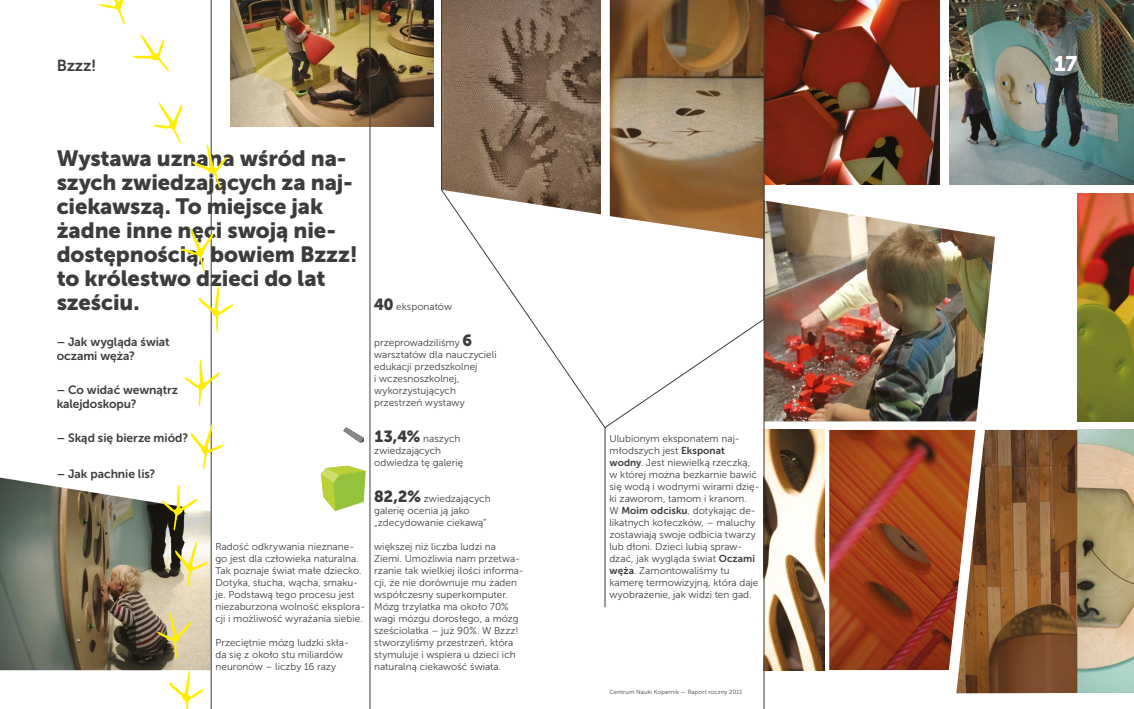
<style>
.page{position:relative;width:1134px;height:709px;background:#fff}
.page>*{position:absolute;margin:0;border:0;box-sizing:border-box;transform-origin:0 0}
.lead{font:22px/24px "Museo Sans 900";letter-spacing:-.005em;color:#3c3c3b}
.numeracja_strony_bia{font:21px "Museo Sans 900";color:#fff}
.nazwa_strony{font:16px "Museo Sans 700";color:#3c3c3b}
.tekst_opis_galerii{font:12px/14px "Museo Sans 700";letter-spacing:-.005em;color:#3c3c3b}
.tekst{font:10px/12px "Museo Sans 300";letter-spacing:.005em;color:#3c3c3b}
.tekst_dane_statystyc{font:10px/12px "Museo Sans 300";letter-spacing:.005em;color:#3c3c3b}
.t1{font:6px "Museo Sans 300";letter-spacing:.02em;color:#3c3c3b}
.s1{font-family:"Museo Sans 900";font-size:16px}
.s2{font-family:"Museo Sans 700"}
</style>
<div class="page">
<svg style="left:343px;top:427px;width:21px;height:16px"></svg>
<svg style="left:321px;top:466px;width:45px;height:45px"></svg>
<img style="left:765px;top:200px;width:230px;height:221px">
<img style="left:829px;top:430px;width:127px;height:240px">
<img style="left:956px;top:430px;width:178px;height:263px">
<img style="left:610px;top:0;width:154px;height:199px">
<img style="left:1077px;top:193px;width:57px;height:228px">
<img style="left:0;top:477px;width:211px;height:193px">
<img style="left:949px;top:0;width:185px;height:185px">
<img style="left:231px;top:0;width:202px;height:126px">
<img style="left:765px;top:430px;width:60px;height:240px">
<img style="left:765px;top:0;width:175px;height:185px">
<hr style="left:370px;top:0;width:1px;height:709px;background:#3c3c3b">
<hr style="left:211px;top:0;width:1px;height:709px;background:#3c3c3b">
<hr style="left:764px;top:0;width:1px;height:709px;background:#3c3c3b">
<svg style="left:441px;top:0;width:165px;height:608px"></svg>
<svg style="left:199px;top:286px;width:34px;height:46px"></svg>
<svg style="left:192px;top:144px;width:35px;height:45px"></svg>
<svg style="left:133px;top:35px;width:36px;height:36px"></svg>
<svg style="left:154px;top:102px;width:28px;height:41px"></svg>
<svg style="left:99px;top:0;width:26px;height:24px"></svg>
<svg style="left:181px;top:227px;width:32px;height:45px"></svg>
<svg style="left:191px;top:424px;width:33px;height:46px"></svg>
<svg style="left:185px;top:359px;width:35px;height:47px"></svg>
<svg style="left:169px;top:670px;width:35px;height:39px"></svg>
<svg style="left:157px;top:612px;width:34px;height:46px;background:#b7aa77"></svg>
<svg style="left:175px;top:541px;width:33px;height:46px"></svg>
<svg style="left:162px;top:484px;width:35px;height:46px"></svg>
<svg style="left:603px;top:199px;width:162px;height:230px"></svg>
<p class="nazwa_strony" style="left:57px;top:56px;width:41px">Bzzz!</p>
<p class="lead" style="left:57px;top:146px;width:302px">Wystawa uznana wśród na&shy;szych zwiedzających za naj&shy;ciekawszą. To miejsce jak żadne inne nęci swoją nie&shy;dostępnością, bowiem Bzzz! to królestwo dzieci do lat sześciu.</p>
<p class="tekst_opis_galerii" style="left:57px;top:335px;width:114px">– Jak wygląda świat oczami węża?</p>
<p class="tekst_opis_galerii" style="left:57px;top:383px;width:123px">– Co widać wewnątrz kalejdoskopu?</p>
<p class="tekst_opis_galerii" style="left:57px;top:431px;width:133px">– Skąd się bierze miód?</p>
<p class="tekst_opis_galerii" style="left:57px;top:467px;width:100px">– Jak pachnie lis?</p>
<p class="tekst" style="left:215px;top:540px;width:151px">Radość odkrywania nieznane&shy;go jest dla człowieka naturalna.<br>Tak poznaje świat małe dziecko.<br>Dotyka, słucha, wącha, smaku&shy;je. Podstawą tego procesu jest niezaburzona wolność eksplora&shy;cji i możliwość wyrażania siebie.</p>
<p class="tekst" style="left:215px;top:636px;width:135px">Przeciętnie mózg ludzki skła&shy;da się z około stu miliardów neuronów – liczby 16 razy</p>
<p class="tekst_dane_statystyc" style="left:374px;top:300px;width:79px"><span class="s1">40</span> eksponatów</p>
<p class="tekst_dane_statystyc" style="left:374px;top:336px;width:124px">przeprowadziliśmy <span class="s1">6 </span>warsztatów dla nauczycieli edukacji przedszkolnej<br>i wczesnoszkolnej, wykorzystujących przestrzeń wystawy</p>
<p class="tekst_dane_statystyc" style="left:374px;top:432px;width:91px"><span class="s1">13,4%</span> naszych zwiedzających odwiedza tę galerię</p>
<p class="tekst_dane_statystyc" style="left:374px;top:492px;width:118px"><span class="s1">82,2%</span> zwiedzających galerię ocenia ją jako „zdecydowanie ciekawą”</p>
<p class="tekst" style="left:374px;top:540px;width:151px">większej niż liczba ludzi na<br>Ziemi. Umożliwia nam przetwa&shy;rzanie tak wielkiej ilości informa&shy;cji, że nie dorównuje mu żaden współczesny superkomputer.<br>Mózg trzylatka ma około 70% wagi mózgu dorosłego, a mózg sześciolatka – już 90%. W Bzzz! stworzyliśmy przestrzeń, która stymuluje i wspiera u dzieci ich naturalną ciekawość świata.</p>
<p class="tekst" style="left:609px;top:432px;width:152px">Ulubionym eksponatem naj&shy;młodszych jest <span class="s2">Eksponat wodny</span>. Jest niewielką rzeczką, w której można bezkarnie bawić się wodą i wodnymi wirami dzię&shy;ki zaworom, tamom i kranom.<br>W <span class="s2">Moim odcisku</span>, dotykając de&shy;likatnych kołeczków, – maluchy zostawiają swoje odbicia twarzy lub dłoni. Dzieci lubią spraw&shy;dzać, jak wygląda świat <span class="s2">Oczami węża</span>. Zamontowaliśmy tu kamerę termowizyjną, która daje wyobrażenie, jak widzi ten gad.</p>
<p class="t1" style="left:609px;top:688px;width:134px">Centrum Nauki Kopernik — Raport roczny 2011</p>
<p class="numeracja_strony_bia" style="left:1054px;top:52px;width:25px">17</p>
</div>
